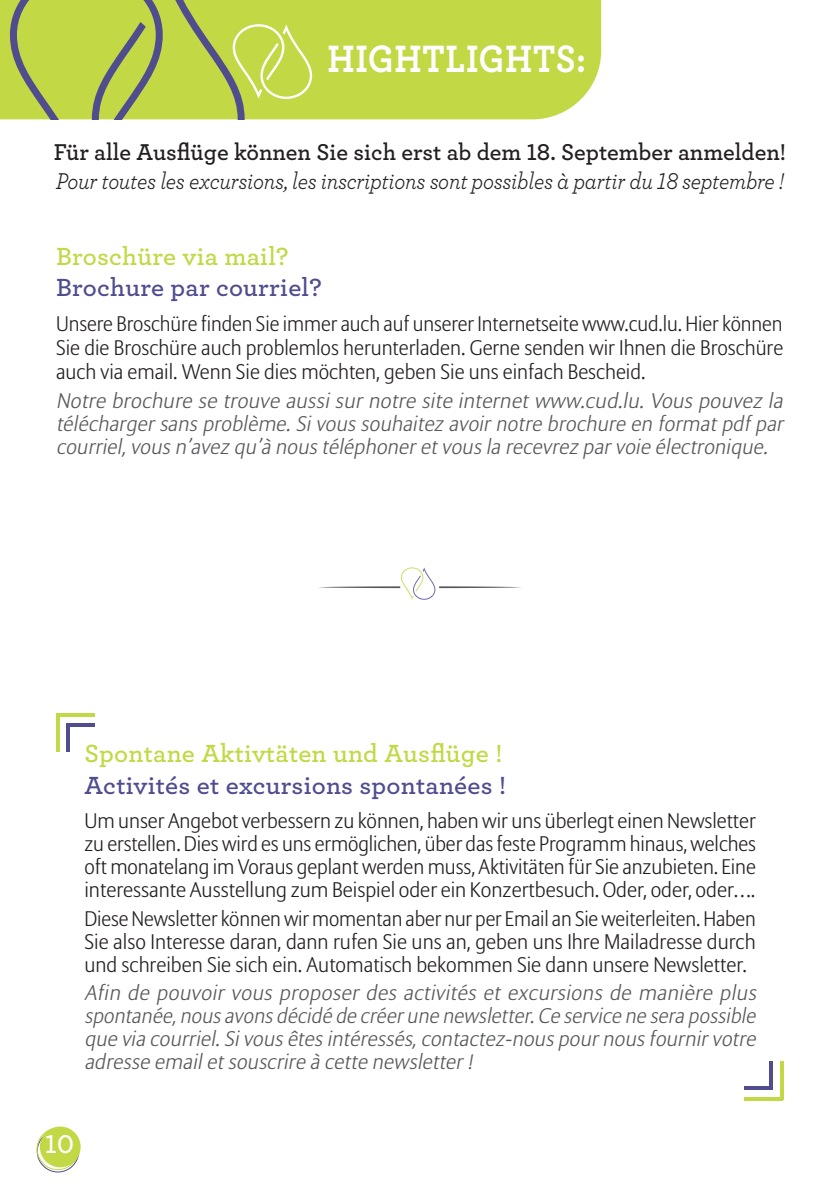
<style>
.page{position:relative;width:840px;height:1191px;background:#fff}
.page>*{position:absolute;margin:0;border:0;box-sizing:border-box;transform-origin:0 0}
.t1{font:700 40px "Archer";letter-spacing:.015em;color:#fff;scale:.9 1}
.t2{font:600 27px "Archer";color:#fff}
.t3{font:600 26px "Archer";letter-spacing:.01em;color:#504d8f}
.t4{font:600 26px "Archer";letter-spacing:.01em;color:#c2d844}
.t5{font:italic 24px "Archer";letter-spacing:-.01em;color:#231f20;scale:.91 1}
.t6{font:600 24px "Archer";color:#231f20}
.t7{font:300 21px/23px "Allianz Sans";color:#231f20;text-align:justify}
.t8{font:italic 300 21px/23px "Allianz Sans";color:#57585a;text-align:justify;scale:1.04 1}
</style>
<div class="page">
<div style="left:37px;top:1130px;width:42px;height:42px;border:1px solid #504d8f;border-radius:50%"></div>
<div style="left:40px;top:1126px;width:41px;height:41px;background:#c2d844;border-radius:50%"></div>
<div style="left:37px;top:1128px;width:42px;height:41px;border:1px solid #c2d844;border-radius:50%"></div>
<div style="left:0;top:0;width:601px;height:119px;background:#c2d844"></div>
<svg style="left:10px;top:0;width:302px;height:120px;background:#b8cb50"></svg>
<svg style="left:319px;top:567px;width:202px;height:33px"></svg>
<hr style="left:56px;top:713px;width:39px;height:3px;background:#c2d844">
<hr style="left:56px;top:713px;width:3px;height:39px;background:#c2d844">
<hr style="left:66px;top:723px;width:29px;height:3px;background:#504d8f">
<hr style="left:66px;top:723px;width:3px;height:29px;background:#504d8f">
<hr style="left:744px;top:1097px;width:38px;height:3px;background:#c2d844">
<hr style="left:779px;top:1061px;width:3px;height:39px;background:#c2d844">
<hr style="left:744px;top:1086px;width:28px;height:4px;background:#504d8f">
<hr style="left:769px;top:1061px;width:3px;height:29px;background:#504d8f">
<h1 class="t1" style="left:327px;top:28px;width:289px">HIGHTLIGHTS:</h1>
<p class="t6" style="left:54px;top:134px;width:733px">Für alle Ausflüge können Sie sich erst ab dem 18. September anmelden!</p>
<p class="t5" style="left:56px;top:163px;width:801px">Pour toutes les excursions, les inscriptions sont possibles à partir du 18 septembre !</p>
<p class="t4" style="left:56px;top:236px;width:234px">Broschüre via mail?</p>
<p class="t3" style="left:56px;top:268px;width:267px">Brochure par courriel?</p>
<p class="t7" style="left:56px;top:313px;width:728px;line-height:24px">Unsere Broschüre finden Sie immer auch auf unserer Internetseite www.cud.lu. Hier können Sie die Broschüre auch problemlos herunterladen. Gerne senden wir Ihnen die Broschüre auch via email. Wenn Sie dies möchten, geben Sie uns einfach Bescheid.</p>
<p class="t8" style="left:56px;top:390px;width:704px">Notre brochure se trouve aussisurnotre site internetwww.cud.lu.Vous pouvez la téléchargersansproblème.Sivoussouhaitez avoirnotre brochure en formatpdfpar courriel,vousn’avez qu’à noustéléphoneretvousla recevrez parvoie électronique.</p>
<p class="t4" style="left:84px;top:734px;width:419px">Spontane Aktivtäten und Ausflüge !</p>
<p class="t3" style="left:84px;top:765px;width:423px">Activités et excursions spontanées !</p>
<p class="t7" style="left:84px;top:810px;width:672px">Um unser Angebot verbessern zu können, haben wir uns überlegt einen Newsletter zu erstellen. Dies wird es uns ermöglichen, über das feste Programm hinaus, welches oft monatelang im Voraus geplant werden muss, Aktivitäten für Sie anzubieten. Eine interessante Ausstellung zum Beispiel oder ein Konzertbesuch. Oder, oder, oder….</p>
<p class="t7" style="left:84px;top:907px;width:672px">Diese Newsletter können wir momentan aber nur per Email an Sie weiterleiten. Haben Sie also Interesse daran, dann rufen Sie uns an, geben uns Ihre Mailadresse durch und schreiben Sie sich ein. Automatisch bekommen Sie dann unsere Newsletter.</p>
<p class="t8" style="left:84px;top:982px;width:651px">Afin de pouvoir vous proposer des activités et excursions de manière plus spontanée,nousavonsdécidé de créerune newsletter.Ce service ne sera possible que via courriel.Sivousêtesintéressés,contactez-nouspournousfournirvotre adresse emailetsouscrire à cette newsletter!</p>
<p class="t2" style="left:45px;top:1124px;width:31px">10</p>
</div>
